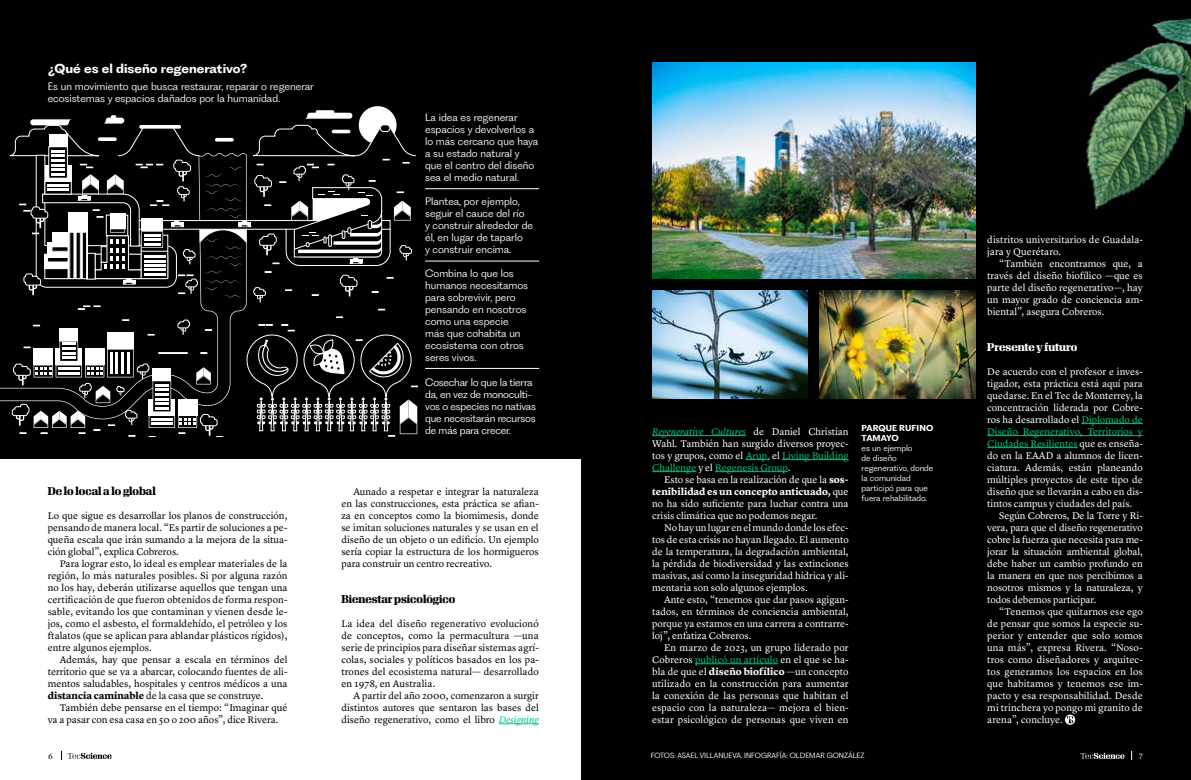
<style>
.page{position:relative;width:1191px;height:780px;background:#fff}
.page>*{position:absolute;margin:0;border:0;box-sizing:border-box;transform-origin:0 0}
.t1{font:700 12px "PP Fragment Sans";color:#fff}
.t2{font:700 11px "Algebra Display";color:#000}
.t3{font:700 11px "Algebra Display";color:#fff}
.t4{font:10px/12px "Lyon Text";color:#fff;text-align:justify}
.t5{font:10px/12px "Lyon Text";color:#000;text-align:justify}
.t6{font:300 10px/12px "PP Fragment Sans";color:#fff}
.t7{font:300 10px/12px "PP Fragment Sans";letter-spacing:-.02em;color:#fff}
.t8{font:300 8px/10px "PP Fragment Sans";color:#fff}
.t9{font:700 8px/10px "PP Fragment Sans";letter-spacing:.01em;color:#fff}
.t10{font:8px "Lyon Text";color:#000}
.t11{font:8px "Lyon Text";color:#fff}
.t12{font:300 7px "PP Fragment Sans";color:#fff}
.s1{font-weight:700}
.s2{font-style:italic;color:#00c777}
.s3{color:#00c777}
</style>
<div class="page">
<div style="left:0;top:0;width:581px;height:458px;background:#000"></div>
<svg style="left:0;top:310px;width:243px;height:105px"></svg>
<div style="left:359px;top:106px;width:37px;height:38px;background:#fff;border-radius:50%"></div>
<svg style="left:336px;top:316px;width:7px;height:2px"></svg>
<div style="left:59px;top:328px;width:19px;height:13px;background:#fff"></div>
<div style="left:107px;top:333px;width:27px;height:16px;background:#fff"></div>
<svg style="left:122px;top:319px;width:7px;height:2px"></svg>
<svg style="left:205px;top:329px;width:7px;height:2px"></svg>
<svg style="left:316px;top:110px;width:18px;height:4px"></svg>
<svg style="left:177px;top:319px;width:13px;height:16px"></svg>
<svg style="left:9px;top:113px;width:407px;height:197px"></svg>
<svg style="left:12px;top:341px;width:211px;height:96px"></svg>
<svg style="left:246px;top:324px;width:172px;height:112px"></svg>
<div style="left:581px;top:0;width:610px;height:780px;background:#000"></div>
<svg style="left:68px;top:752px;width:44px;height:6px"></svg>
<img style="left:652px;top:63px;width:323px;height:215px">
<img style="left:819px;top:290px;width:156px;height:108px">
<img style="left:652px;top:290px;width:155px;height:108px">
<svg style="left:1080px;top:752px;width:44px;height:6px"></svg>
<hr style="left:1081px;top:423px;width:61px;height:1px;background:#00c777">
<hr style="left:987px;top:435px;width:155px;height:1px;background:#00c777">
<hr style="left:987px;top:447px;width:90px;height:1px;background:#00c777">
<svg style="left:1065px;top:714px;width:10px;height:10px"></svg>
<svg style="left:1067px;top:716px;width:6px;height:7px"></svg>
<hr style="left:499px;top:723px;width:40px;height:1px;background:#00c777">
<hr style="left:652px;top:435px;width:94px;height:1px;background:#00c777">
<svg style="left:745px;top:459px;width:25px;height:1px"></svg>
<hr style="left:782px;top:459px;width:66px;height:1px;background:#00c777">
<hr style="left:652px;top:471px;width:44px;height:1px;background:#00c777">
<hr style="left:715px;top:471px;width:73px;height:1px;background:#00c777">
<hr style="left:695px;top:663px;width:83px;height:1px;background:#00c777">
<hr style="left:425px;top:188px;width:114px;height:1px;background:#fff">
<hr style="left:425px;top:261px;width:114px;height:1px;background:#fff">
<hr style="left:425px;top:368px;width:114px;height:1px;background:#fff">
<img style="left:1085px;top:18px;width:106px;height:192px">
<p class="t1" style="left:48px;top:61px;width:200px">¿Qué es el diseño regenerativo?</p>
<p class="t6" style="left:48px;top:81px;width:268px">Es un movimiento que busca restaurar, reparar o regenerar ecosistemas y espacios dañados por la humanidad.</p>
<p class="t2" style="left:48px;top:484px;width:109px">De lo local a lo global</p>
<p class="t5" style="left:48px;top:508px;width:241px">Lo que sigue es desarrollar los planos de construcción, pensando de manera local. “Es partir de soluciones a pe&shy;queña escala que irán sumando a la mejora de la situa&shy;ción global”, explica Cobreros.</p>
<p class="t5" style="left:48px;top:556px;width:241px;text-indent:12px">Para lograr esto, lo ideal es emplear materiales de la región, lo más naturales posibles. Si por alguna razón no los hay, deberán utilizarse aquellos que tengan una certificación de que fueron obtenidos de forma respon&shy;sable, evitando los que contaminan y vienen desde le&shy;jos, como el asbesto, el formaldehído, el petróleo y los ftalatos (que se aplican para ablandar plásticos rígidos), entre algunos ejemplos.</p>
<p class="t5" style="left:48px;top:652px;width:241px;text-indent:12px">Además, hay que pensar a escala en términos del territorio que se va a abarcar, colocando fuentes de ali&shy;mentos saludables, hospitales y centros médicos a una <span class="s1">distancia caminable</span> de la casa que se construye.</p>
<p class="t5" style="left:48px;top:700px;width:241px;text-indent:12px">También debe pensarse en el tiempo: “Imaginar qué va a pasar con esa casa en 50 o 200 años”, dice Rivera.</p>
<p class="t6" style="left:425px;top:112px;width:115px">La idea es regenerar espacios y devolverlos a lo más cercano que haya a su estado natural y que el centro del diseño sea el medio natural.</p>
<p class="t6" style="left:425px;top:196px;width:110px">Plantea, por ejemplo, seguir el cauce del río<br>y construir alrededor de él, en lugar de taparlo<br>y construir encima.</p>
<p class="t6" style="left:425px;top:268px;width:105px">Combina lo que los humanos necesitamos para sobrevivir, pero pensando en nosotros como una especie más que cohabita un ecosistema con otros seres vivos.</p>
<p class="t7" style="left:425px;top:377px;width:112px">Cosechar lo que la tierra da, en vez de monoculti&shy;vos o especies no nativas que necesitarán recursos de más para crecer.</p>
<p class="t5" style="left:341px;top:484px;width:199px;text-indent:12px">Aunado a respetar e integrar la naturaleza en las construcciones, esta práctica se afian&shy;za en conceptos como la biomimesis, donde se imitan soluciones naturales y se usan en el diseño de un objeto o un edificio. Un ejemplo sería copiar la estructura de los hormigueros para construir un centro recreativo.</p>
<p class="t2" style="left:341px;top:592px;width:115px">Bienestar psicológico</p>
<p class="t5" style="left:341px;top:616px;width:199px">La idea del diseño regenerativo evolucionó de conceptos, como la permacultura —una serie de principios para diseñar sistemas agrí&shy;colas, sociales y políticos basados en los pa&shy;trones del ecosistema natural— desarrollado en 1978, en Australia.</p>
<p class="t5" style="left:341px;top:688px;width:199px;text-indent:12px">A partir del año 2000, comenzaron a surgir distintos autores que sentaron las bases del diseño regenerativo, como el libro <span class="s2">Designing</span></p>
<p class="t4" style="left:652px;top:424px;width:198px"><span class="s2">Regenerative Cultures</span> de Daniel Christian Wahl. También han surgido diversos proyec&shy;tos y grupos, como el <span class="s3">Arup,</span> el <span class="s3">Living Building Challenge</span> y el <span class="s3">Regenesis Group</span>.</p>
<p class="t4" style="left:652px;top:472px;width:198px;text-indent:12px">Esto se basa en la realización de que la <span class="s1">sos&shy;tenibilidad es un concepto anticuado,</span> que no ha sido suficiente para luchar contra una crisis climática que no podemos negar.</p>
<p class="t4" style="left:652px;top:520px;width:198px;text-indent:12px">No hay un lugar en el mundo donde los efec&shy;tos de esta crisis no hayan llegado. El aumento de la temperatura, la degradación ambiental, la pérdida de biodiversidad y las extinciones masivas, así como la inseguridad hídrica y ali&shy;mentaria son solo algunos ejemplos.</p>
<p class="t4" style="left:652px;top:592px;width:198px;text-indent:12px">Ante esto, “tenemos que dar pasos agigan&shy;tados, en términos de conciencia ambiental, porque ya estamos en una carrera a contrarre&shy;loj”, enfatiza Cobreros.</p>
<p class="t4" style="left:652px;top:640px;width:198px;text-indent:12px">En marzo de 2023, un grupo liderado por Cobreros <span class="s3">publicó un artículo</span> en el que se ha&shy;bla de que el <span class="s1">diseño biofílico</span> —un concepto utilizado en la construcción para aumentar la conexión de las personas que habitan el espacio con la naturaleza— mejora el bien&shy;estar psicológico de personas que viven en</p>
<p class="t9" style="left:861px;top:423px;width:73px">PARQUE RUFINO<br>TAMAYO</p>
<p class="t8" style="left:861px;top:443px;width:73px">es un ejemplo<br>de diseño regenerativo, donde la comunidad participó para que fuera rehabilitado.</p>
<p class="t4" style="left:987px;top:232px;width:157px">distritos universitarios de Guadala&shy;jara y Querétaro.</p>
<p class="t4" style="left:987px;top:256px;width:157px;text-indent:12px">“También encontramos que, a través del diseño biofílico —que es parte del diseño regenerativo—, hay un mayor grado de conciencia am&shy;biental”, asegura Cobreros.</p>
<p class="t3" style="left:987px;top:340px;width:91px">Presente y futuro</p>
<p class="t4" style="left:987px;top:364px;width:157px">De acuerdo con el profesor e inves&shy;tigador, esta práctica está aquí para quedarse. En el Tec de Monterrey, la concentración liderada por Cobre&shy;ros ha desarrollado el <span class="s3">Diplomado de Diseño Regenerativo, Territorios y Ciudades Resilientes</span> que es enseña&shy;do en la EAAD a alumnos de licen&shy;ciatura. Además, están planeando múltiples proyectos de este tipo de diseño que se llevarán a cabo en dis&shy;tintos campus y ciudades del país.</p>
<p class="t4" style="left:987px;top:508px;width:157px;text-indent:12px">Según Cobreros, De la Torre y Ri&shy;vera, para que el diseño regenerativo cobre la fuerza que necesita para me&shy;jorar la situación ambiental global, debe haber un cambio profundo en la manera en que nos percibimos a nosotros mismos y la naturaleza, y todos debemos participar.</p>
<p class="t4" style="left:987px;top:604px;width:157px;text-indent:12px">“Tenemos que quitarnos ese ego de pensar que somos la especie su&shy;perior y entender que solo somos una más”, expresa Rivera. “Noso&shy;tros como diseñadores y arquitec&shy;tos generamos los espacios en los que habitamos y tenemos ese im&shy;pacto y esa responsabilidad. Desde mi trinchera yo pongo mi granito de arena”, concluye.</p>
<p class="t12" style="left:651px;top:750px;width:215px">FOTOS: ASAEL VILLANUEVA. INFOGRAFÍA: OLDEMAR GONZÁLEZ</p>
<p class="t10" style="left:48px;top:750px;width:6px">6</p>
<p class="t11" style="left:1139px;top:750px;width:5px">7</p>
</div>
